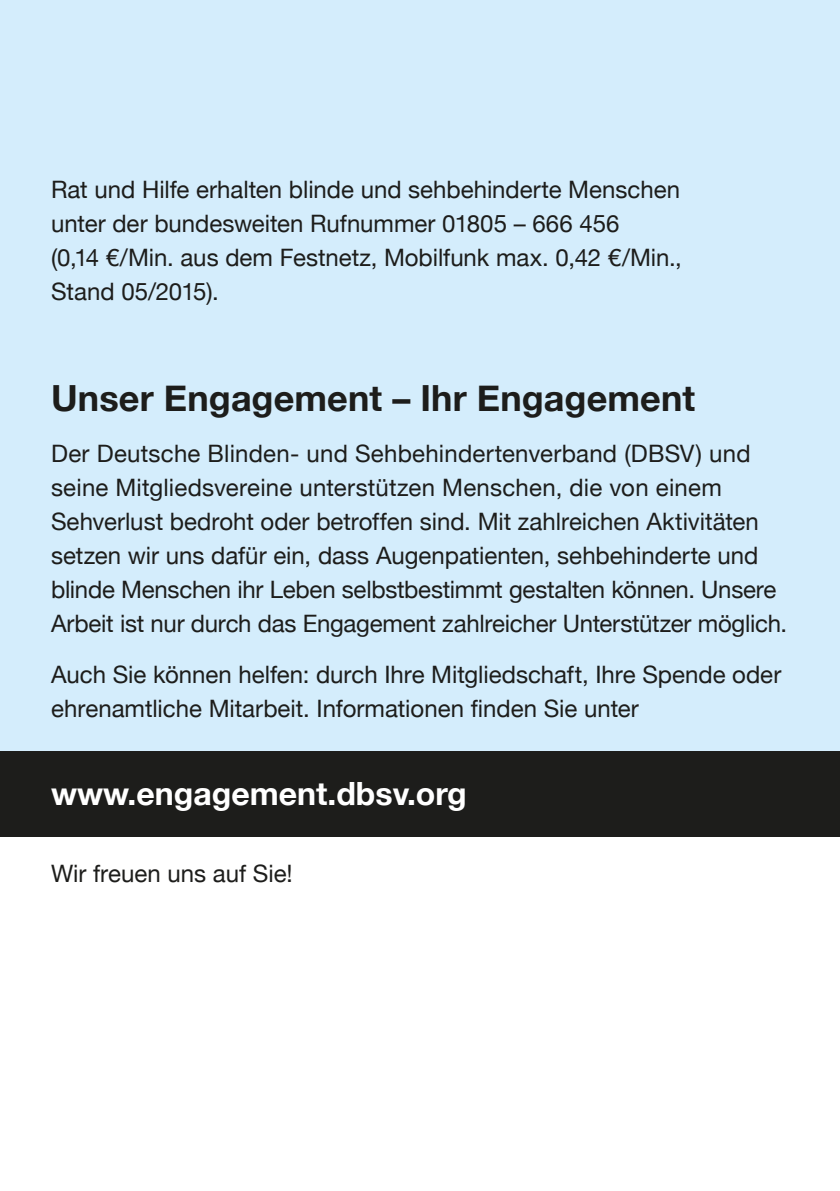
<style>
.page{position:relative;width:840px;height:1191px;background:#fff}
.page>*{position:absolute;margin:0;border:0;box-sizing:border-box;transform-origin:0 0}
.t1{font:700 36px "Helvetica Neue";letter-spacing:.005em;color:#1d1d1b}
.Article_Kontakt{font:700 32px "Helvetica Neue";color:#fff}
.t2{font:24px/34px "Helvetica Neue";color:#1d1d1b}
</style>
<div class="page">
<div style="left:0;top:0;width:839px;height:751px;background:#d4edfc"></div>
<div style="left:0;top:751px;width:839px;height:85px;background:#1d1d1b"></div>
<p class="t2" style="left:51px;top:172px;width:630px">Rat und Hilfe erhalten blinde und sehbehinderte Menschen unter der bundesweiten Rufnummer 01805 – 666 456</p>
<p class="t2" style="left:51px;top:240px;width:632px">(0,14 €/Min. aus dem Festnetz, Mobilfunk max. 0,42 €/Min.,<br>Stand 05/2015).</p>
<h2 class="t1" style="left:51px;top:376px;width:645px">Unser Engagement – Ihr Engagement</h2>
<p class="t2" style="left:51px;top:436px;width:737px">Der Deutsche Blinden- und Sehbehindertenverband (DBSV) und seine Mitgliedsvereine unterstützen Menschen, die von einem Sehverlust bedroht oder betroffen sind. Mit zahlreichen Aktivitäten setzen wir uns dafür ein, dass Augenpatienten, sehbehinderte und blinde Menschen ihr Leben selbstbestimmt gestalten können. Unsere Arbeit ist nur durch das Engagement zahlreicher Unterstützer möglich.</p>
<p class="t2" style="left:51px;top:657px;width:731px">Auch Sie können helfen: durch Ihre Mitgliedschaft, Ihre Spende oder ehrenamtliche Mitarbeit. Informationen finden Sie unter</p>
<p class="Article_Kontakt" style="left:51px;top:774px;width:417px">www.engagement.dbsv.org</p>
<p class="t2" style="left:51px;top:856px;width:243px">Wir freuen uns auf Sie!</p>
</div>
